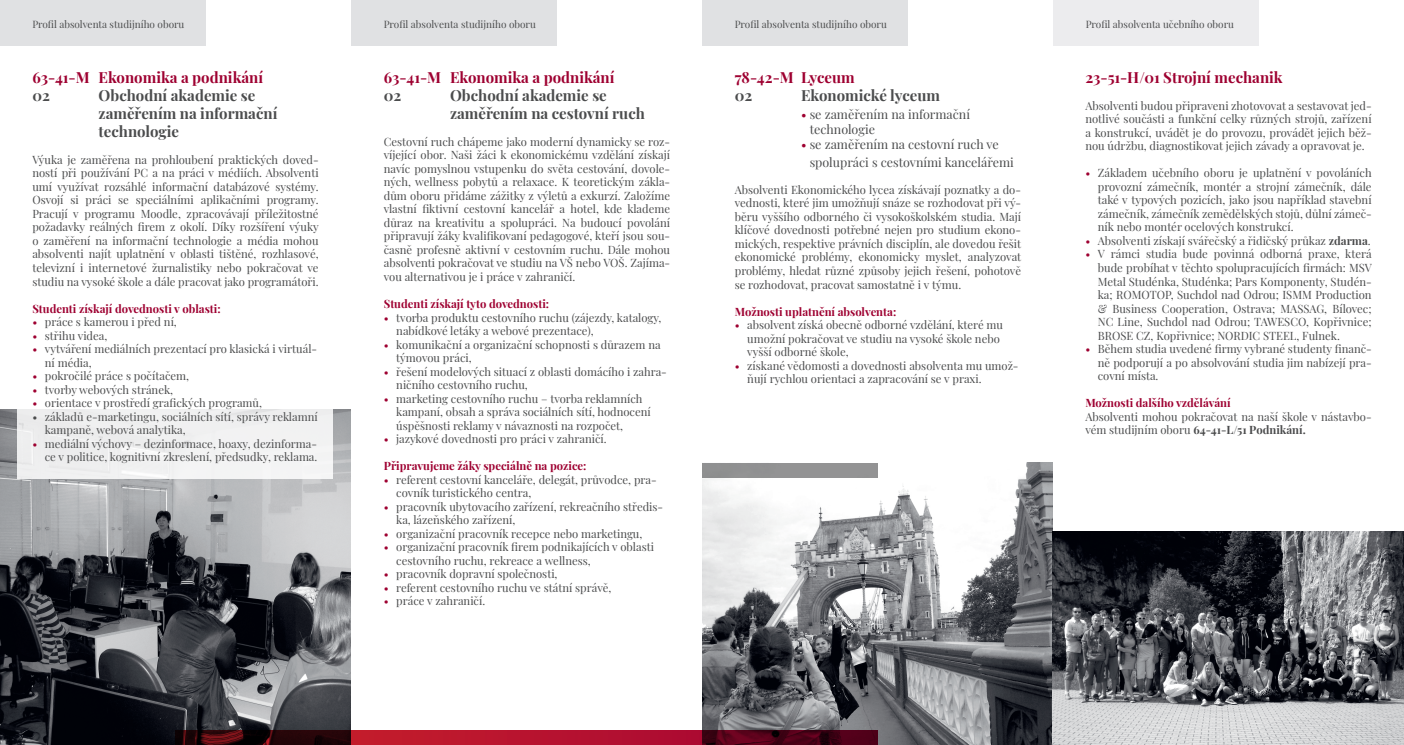
<style>
.page{position:relative;width:1404px;height:745px;background:#fff}
.page>*{position:absolute;margin:0;border:0;box-sizing:border-box;transform-origin:0 0}
.t1{font:700 15px/18px "Playfair Display";color:#4b4c4d}
.t2{font:700 15px "Playfair Display";color:#9e0131}
.t3{font:12.5px/15px "Playfair Display";color:#4b4c4d}
.t4{font:11.25px/13.5px "Playfair Display";color:#4b4c4d}
.t5{font:700 11.25px "Playfair Display";color:#9e0131}
.t6{font:10px "Playfair Display";color:#4b4c4d}
.s1{color:#9e0131}
.s2{font-weight:700}
</style>
<div class="page">
<img style="left:0;top:409px;width:351px;height:335px">
<div style="left:0;top:0;width:206px;height:45px;background:#e0e1e3"></div>
<div style="left:351px;top:0;width:205px;height:45px;background:#e0e1e3"></div>
<div style="left:702px;top:0;width:205px;height:45px;background:#e0e1e3"></div>
<div style="left:1052px;top:0;width:206px;height:45px;background:#ececee"></div>
<div style="left:18px;top:392px;width:315px;height:86px;background:linear-gradient(to bottom,#f8f8f9,#eeeeef)"></div>
<img style="left:702px;top:462px;width:350px;height:282px">
<img style="left:1051px;top:531px;width:352px;height:213px">
<svg style="left:175px;top:730px;width:702px;height:14px;background:#790b1f"></svg>
<div style="left:702px;top:462px;width:175px;height:15px;background:#939394"></div>
<p class="t6" style="left:32px;top:17px;width:153px">Profil absolventa studijního oboru</p>
<p class="t6" style="left:384px;top:17px;width:153px">Profil absolventa studijního oboru</p>
<h1 class="t2" style="left:32px;top:65px;width:232px">63-41-M Ekonomika a podnikání</h1>
<h1 class="t1" style="left:32px;top:85px;width:19px">02</h1>
<h1 class="t1" style="left:99px;top:85px;width:180px">Obchodní akademie se zaměřením na informační technologie</h1>
<p class="t4" style="left:32px;top:152px;width:288px;text-align:justify">Výuka je zaměřena na prohloubení praktických doved&shy;ností při používání PC a na práci v médiích. Absolventi umí využívat rozsáhlé informační databázové systémy.<br>Osvojí si práci se speciálními aplikačními programy.<br>Pracují v programu Moodle, zpracovávají příležitostné požadavky reálných firem z okolí. Díky rozšíření výuky o zaměření na informační technologie a média mohou absolventi najít uplatnění v oblasti tištěné, rozhlasové, televizní i internetové žurnalistiky nebo pokračovat ve studiu na vysoké škole a dále pracovat jako programátoři.</p>
<p class="t5" style="left:32px;top:299px;width:190px">Studenti získají dovednosti v oblasti:</p>
<p class="t4" style="left:32px;top:314px;width:146px"><span class="s1">•</span> práce s kamerou i před ní,</p>
<p class="t4" style="left:32px;top:327px;width:77px"><span class="s1">•</span> střihu videa,</p>
<p class="t4" style="left:45px;top:341px;width:274px;text-indent:-12px"><span class="s1">•</span> vytváření mediálních prezentací pro klasická i virtuál&shy;ní média,</p>
<p class="t4" style="left:32px;top:368px;width:158px"><span class="s1">•</span> pokročilé práce s počítačem,</p>
<p class="t4" style="left:32px;top:381px;width:142px"><span class="s1">•</span> tvorby webových stránek,</p>
<p class="t4" style="left:32px;top:395px;width:231px"><span class="s1">•</span> orientace v prostředí grafických programů,</p>
<p class="t4" style="left:45px;top:408px;width:274px;text-indent:-12px">• základů e-marketingu, sociálních sítí, správy reklamní kampaně, webová analytika,</p>
<p class="t4" style="left:32px;top:435px;width:286px;text-align:right"><span class="s1">•</span> mediální výchovy – dezinformace, hoaxy, dezinforma&shy;ce v politice, kognitivní zkreslení, předsudky, reklama.</p>
<h1 class="t2" style="left:384px;top:65px;width:232px">63-41-M Ekonomika a podnikání</h1>
<h1 class="t1" style="left:384px;top:85px;width:19px">02</h1>
<h1 class="t1" style="left:450px;top:85px;width:196px">Obchodní akademie se zaměřením na cestovní ruch</h1>
<p class="t4" style="left:384px;top:134px;width:288px;text-align:justify">Cestovní ruch chápeme jako moderní dynamicky se roz&shy;víjející obor. Naši žáci k ekonomickému vzdělání získají navíc pomyslnou vstupenku do světa cestování, dovole&shy;ných, wellness pobytů a relaxace. K teoretickým zákla&shy;dům oboru přidáme zážitky z výletů a exkurzí. Založíme vlastní fiktivní cestovní kancelář a hotel, kde klademe důraz na kreativitu a spolupráci. Na budoucí povolání připravují žáky kvalifikovaní pedagogové, kteří jsou sou&shy;časně profesně aktivní v cestovním ruchu. Dále mohou absolventi pokračovat ve studiu na VŠ nebo VOŠ. Zajíma&shy;vou alternativou je i práce v zahraničí.</p>
<p class="t5" style="left:384px;top:295px;width:167px">Studenti získají tyto dovednosti:</p>
<p class="t4" style="left:396px;top:309px;width:267px;text-indent:-12px"><span class="s1">•</span> tvorba produktu cestovního ruchu (zájezdy, katalogy, nabídkové letáky a webové prezentace),</p>
<p class="t4" style="left:396px;top:336px;width:266px;text-indent:-12px"><span class="s1">•</span> komunikační a organizační schopnosti s důrazem na týmovou práci,</p>
<p class="t4" style="left:396px;top:363px;width:272px;text-indent:-12px"><span class="s1">•</span> řešení modelových situací z oblasti domácího i zahra&shy;ničního cestovního ruchu,</p>
<p class="t4" style="left:396px;top:390px;width:256px;text-indent:-12px"><span class="s1">•</span> marketing cestovního ruchu – tvorba reklamních kampaní, obsah a správa sociálních sítí, hodnocení úspěšnosti reklamy v návaznosti na rozpočet,</p>
<p class="t4" style="left:384px;top:431px;width:224px"><span class="s1">•</span> jazykové dovednosti pro práci v zahraničí.</p>
<p class="t5" style="left:384px;top:457px;width:204px">Připravujeme žáky speciálně na pozice:</p>
<p class="t4" style="left:396px;top:471px;width:262px;text-indent:-12px"><span class="s1">•</span> referent cestovní kanceláře, delegát, průvodce, pra&shy;covník turistického centra,</p>
<p class="t4" style="left:396px;top:498px;width:268px;text-indent:-12px"><span class="s1">•</span> pracovník ubytovacího zařízení, rekreačního středis&shy;ka, lázeňského zařízení,</p>
<p class="t4" style="left:384px;top:525px;width:260px"><span class="s1">•</span> organizační pracovník recepce nebo marketingu,</p>
<p class="t4" style="left:396px;top:539px;width:259px;text-indent:-12px"><span class="s1">•</span> organizační pracovník firem podnikajících v oblasti cestovního ruchu, rekreace a wellness,</p>
<p class="t4" style="left:384px;top:566px;width:175px"><span class="s1">•</span> pracovník dopravní společnosti,</p>
<p class="t4" style="left:384px;top:579px;width:229px"><span class="s1">•</span> referent cestovního ruchu ve státní správě,</p>
<p class="t4" style="left:384px;top:593px;width:103px"><span class="s1">•</span> práce v zahraničí.</p>
<p class="t6" style="left:734px;top:17px;width:153px">Profil absolventa studijního oboru</p>
<h1 class="t2" style="left:734px;top:65px;width:121px">78-42-M Lyceum</h1>
<h1 class="t1" style="left:734px;top:85px;width:19px">02</h1>
<h1 class="t1" style="left:801px;top:85px;width:141px">Ekonomické lyceum</h1>
<p class="t3" style="left:809px;top:105px;width:162px;text-indent:-9px"><span class="s1">•</span> se zaměřením na informační technologie</p>
<p class="t3" style="left:809px;top:134px;width:205px;line-height:18px;text-indent:-9px"><span class="s1">•</span> se zaměřením na cestovní ruch ve spolupráci s cestovními kancelářemi</p>
<p class="t4" style="left:734px;top:182px;width:288px;text-align:justify">Absolventi Ekonomického lycea získávají poznatky a do&shy;vednosti, které jim umožňují snáze se rozhodovat při vý&shy;běru vyššího odborného či vysokoškolském studia. Mají klíčové dovednosti potřebné nejen pro studium ekono&shy;mických, respektive právních disciplín, ale dovedou řešit ekonomické problémy, ekonomicky myslet, analyzovat problémy, hledat různé způsoby jejich řešení, pohotově se rozhodovat, pracovat samostatně i v týmu.</p>
<p class="t5" style="left:734px;top:302px;width:163px">Možnosti uplatnění absolventa:</p>
<p class="t4" style="left:747px;top:317px;width:257px;text-indent:-12px"><span class="s1">•</span> absolvent získá obecně odborné vzdělání, které mu umožní pokračovat ve studiu na vysoké škole nebo vyšší odborné škole,</p>
<p class="t4" style="left:747px;top:357px;width:273px;text-indent:-12px"><span class="s1">•</span> získané vědomosti a dovednosti absolventa mu umož&shy;ňují rychlou orientaci a zapracování se v praxi.</p>
<p class="t6" style="left:1085px;top:17px;width:150px">Profil absolventa učebního oboru</p>
<h1 class="t2" style="left:1085px;top:65px;width:199px">23-51-H/01 Strojní mechanik</h1>
<p class="t4" style="left:1085px;top:98px;width:288px;text-align:justify">Absolventi budou připraveni zhotovovat a sestavovat jed&shy;notlivé součásti a funkční celky různých strojů, zařízení a konstrukcí, uvádět je do provozu, provádět jejich běž&shy;nou údržbu, diagnostikovat jejich závady a opravovat je.</p>
<p class="t4" style="left:1097px;top:165px;width:275px;text-align:justify;text-indent:-12px"><span class="s1">•</span> Základem učebního oboru je uplatnění v povoláních provozní zámečník, montér a strojní zámečník, dále také v typových pozicích, jako jsou například stavební zámečník, zámečník zemědělských stojů, důlní zámeč&shy;ník nebo montér ocelových konstrukcí.</p>
<p class="t4" style="left:1085px;top:233px;width:287px"><span class="s1">•</span> Absolventi získají svářečský a řidičský průkaz <span class="s2">zdarma</span>.</p>
<p class="t4" style="left:1097px;top:246px;width:276px;text-align:justify;text-indent:-12px"><span class="s1">•</span> V rámci studia bude povinná odborná praxe, která bude probíhat v těchto spolupracujících firmách: MSV Metal Studénka, Studénka; Pars Komponenty, Studén&shy;ka; ROMOTOP, Suchdol nad Odrou; ISMM Production &amp; Business Cooperation, Ostrava; MASSAG, Bílovec; NC Line, Suchdol nad Odrou; TAWESCO, Kopřivnice; BROSE CZ, Kopřivnice; NORDIC STEEL, Fulnek.</p>
<p class="t4" style="left:1097px;top:341px;width:275px;text-align:justify;text-indent:-12px"><span class="s1">•</span> Během studia uvedené firmy vybrané studenty finanč&shy;ně podporují a po absolvování studia jim nabízejí pra&shy;covní místa.</p>
<p class="t5" style="left:1085px;top:394px;width:147px">Možnosti dalšího vzdělávání</p>
<p class="t4" style="left:1085px;top:408px;width:288px">Absolventi mohou pokračovat na naší škole v nástavbo&shy;vém studijním oboru <span class="s2">64-41-L/51 Podnikání.</span></p>
</div>
